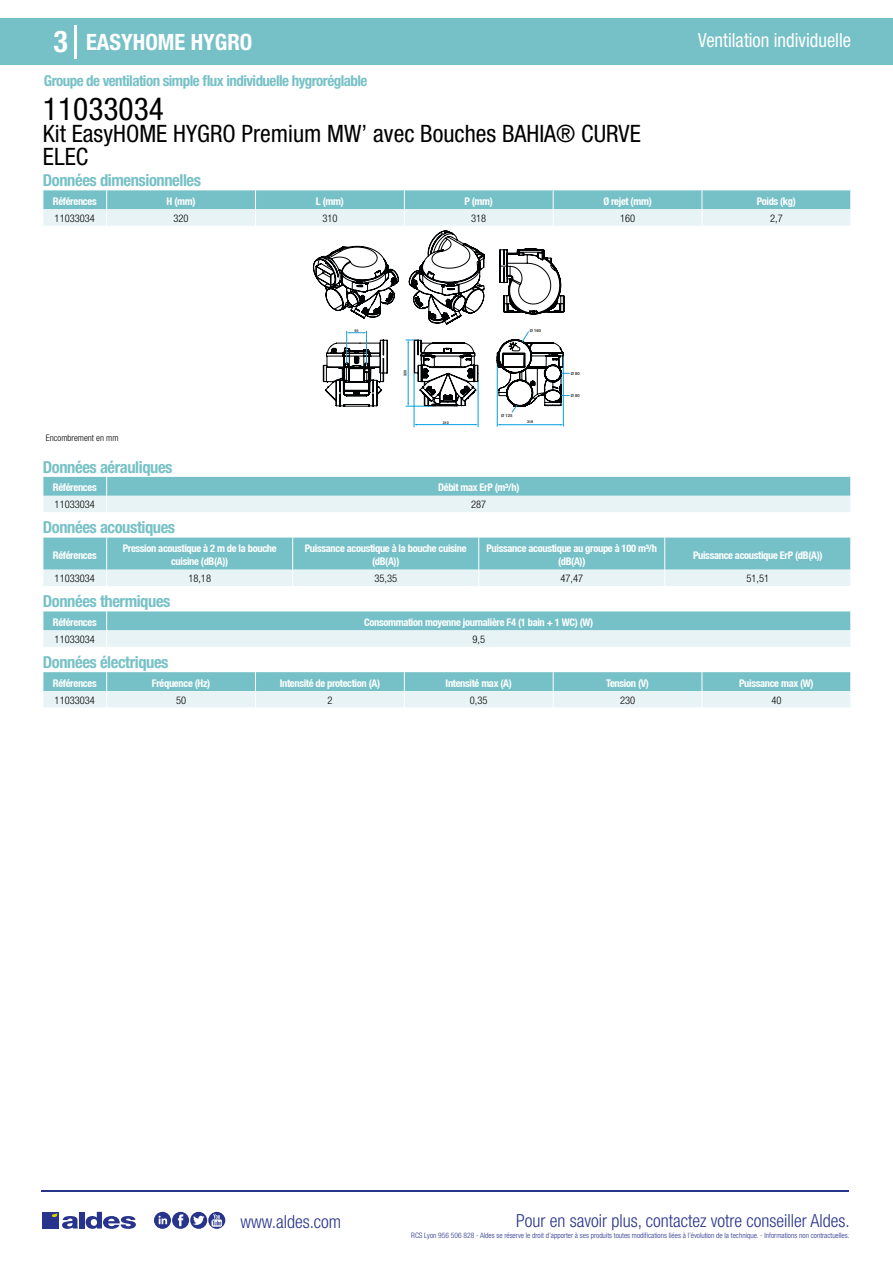
<style>
.page{position:relative;width:893px;height:1263px;background:#fff}
.page>*{position:absolute;margin:0;border:0;box-sizing:border-box;transform-origin:0 0}
.t1{font:condensed 31.5px "Helvetica Neue LT Std";color:#000}
.t2{font:700 condensed 30px "Helvetica Neue LT Std";color:#fff}
.t3{font:condensed 24px/22.5px "Helvetica Neue LT Std";color:#000}
.t4{font:700 condensed 22.5px "Helvetica Neue LT Std";color:#fff}
.t5{font:condensed 19.5px "Helvetica Neue LT Std";color:#fff;scale:.95 1}
.t6{font:300 condensed 18px "Helvetica Neue";color:#28348b}
.t7{font:700 condensed 16.5px "Helvetica Neue LT Std";letter-spacing:-.025em;color:#76c1c7}
.t8{font:700 condensed 15px "Helvetica Neue LT Std";letter-spacing:-.035em;color:#76c1c7}
.t9{font:700 condensed 10.5px/13.5px "Helvetica Neue";letter-spacing:-.03em;color:#fff;text-align:center}
.t10{font:300 condensed 10.5px "Helvetica Neue";color:#000}
.t11{font:300 condensed 9px "Helvetica Neue";color:#000}
.t12{font:300 condensed 7.5px "Helvetica Neue";color:#28348b}
.t13{font:500 4.2px "Helvetica Neue";color:#1e1e1c}
.t14{font:500 3.6px "Helvetica Neue";color:#000}
.t15{font:500 3.6px "Helvetica Neue";color:#1e1e1c}
</style>
<div class="page">
<div style="left:0;top:18px;width:893px;height:46px;background:#76c1c7"></div>
<hr style="left:74px;top:25px;width:2px;height:33px;background:#fff">
<hr style="left:41px;top:1190px;width:808px;height:1px;background:#28348b">
<svg style="left:154px;top:1212px;width:71px;height:17px"></svg>
<div style="left:42px;top:1212px;width:17px;height:16px;background:#28348b"></div>
<div style="left:79px;top:1212px;width:5px;height:16px;background:#28348b"></div>
<svg style="left:86px;top:1212px;width:50px;height:17px"></svg>
<svg style="left:52px;top:1213px;width:26px;height:16px"></svg>
<svg style="left:43px;top:190px;width:808px;height:36px;background:#add9dd"></svg>
<svg style="left:313px;top:192px;width:261px;height:346px"></svg>
<svg style="left:511px;top:405px;width:6px;height:8px"></svg>
<svg style="left:500px;top:248px;width:69px;height:132px"></svg>
<svg style="left:43px;top:477px;width:808px;height:36px;background:#add9dd"></svg>
<svg style="left:43px;top:538px;width:808px;height:48px;background:#9dd2d7"></svg>
<svg style="left:43px;top:611px;width:808px;height:36px;background:#add9dd"></svg>
<svg style="left:43px;top:672px;width:808px;height:36px;background:#add9dd"></svg>
<h2 class="t2" style="left:54px;top:24px;width:16px">3</h2>
<h3 class="t4" style="left:86px;top:28px;width:168px">EASYHOME HYGRO</h3>
<h3 class="t5" style="left:698px;top:29px;width:162px">Ventilation individuelle</h3>
<h3 class="t8" style="left:44px;top:71px;width:325px">Groupe de ventilation simple flux individuelle hygroréglable</h3>
<h1 class="t1" style="left:43px;top:91px;width:122px">11033034</h1>
<h3 class="t3" style="left:43px;top:123px;width:599px">Kit EasyHOME HYGRO Premium MW’ avec Bouches BAHIA® CURVE<br>ELEC</h3>
<h3 class="t7" style="left:43px;top:170px;width:160px">Données dimensionnelles</h3>
<p class="t9" style="left:53px;top:194px;width:45px">Références</p>
<p class="t9" style="left:167px;top:194px;width:30px">H (mm)</p>
<p class="t9" style="left:316px;top:194px;width:29px">L (mm)</p>
<p class="t9" style="left:464px;top:194px;width:30px">P (mm)</p>
<p class="t9" style="left:603px;top:194px;width:50px">Ø rejet (mm)</p>
<p class="t9" style="left:757px;top:194px;width:41px">Poids (kg)</p>
<p class="t10" style="left:55px;top:212px;width:42px">11033034</p>
<p class="t10" style="left:174px;top:212px;width:17px">320</p>
<p class="t10" style="left:322px;top:212px;width:17px">310</p>
<p class="t10" style="left:471px;top:212px;width:17px">318</p>
<p class="t10" style="left:620px;top:212px;width:17px">160</p>
<p class="t10" style="left:770px;top:212px;width:14px">2,7</p>
<p class="t15" style="left:354px;top:328px;width:6px">95</p>
<p class="t13" style="left:530px;top:328px;width:13px">Ø 160</p>
<p class="t14" style="left:403px;top:376px;width:8px;rotate:-90deg">320</p>
<p class="t13" style="left:501px;top:413px;width:13px">Ø 125</p>
<p class="t14" style="left:443px;top:420px;width:8px">310</p>
<p class="t14" style="left:527px;top:420px;width:8px">318</p>
<p class="t13" style="left:571px;top:371px;width:10px">Ø 80</p>
<p class="t13" style="left:571px;top:393px;width:10px">Ø 80</p>
<p class="t11" style="left:46px;top:433px;width:74px">Encombrement en mm</p>
<h3 class="t7" style="left:43px;top:457px;width:131px">Données aérauliques</h3>
<p class="t9" style="left:53px;top:481px;width:45px">Références</p>
<p class="t9" style="left:438px;top:481px;width:83px">Débit max ErP (m³/h)</p>
<p class="t10" style="left:55px;top:498px;width:42px">11033034</p>
<p class="t10" style="left:471px;top:498px;width:17px">287</p>
<h3 class="t7" style="left:43px;top:517px;width:134px">Données acoustiques</h3>
<p class="t9" style="left:53px;top:548px;width:45px">Références</p>
<p class="t9" style="left:123px;top:541px;width:156px">Pression acoustique à 2 m de la bouche cuisine (dB(A))</p>
<p class="t9" style="left:305px;top:541px;width:163px">Puissance acoustique à la bouche cuisine (dB(A))</p>
<p class="t9" style="left:486px;top:541px;width:172px">Puissance acoustique au groupe à 100 m³/h (dB(A))</p>
<p class="t9" style="left:693px;top:548px;width:131px">Puissance acoustique ErP (dB(A))</p>
<p class="t10" style="left:55px;top:572px;width:42px">11033034</p>
<p class="t10" style="left:188px;top:572px;width:24px">18,18</p>
<p class="t10" style="left:374px;top:572px;width:24px">35,35</p>
<p class="t10" style="left:560px;top:572px;width:24px">47,47</p>
<p class="t10" style="left:746px;top:572px;width:24px">51,51</p>
<h3 class="t7" style="left:43px;top:591px;width:129px">Données thermiques</h3>
<p class="t9" style="left:53px;top:615px;width:45px">Références</p>
<p class="t9" style="left:364px;top:615px;width:231px">Consommation moyenne journalière F4 (1 bain + 1 WC) (W)</p>
<p class="t10" style="left:55px;top:633px;width:42px">11033034</p>
<p class="t10" style="left:472px;top:633px;width:14px">9,5</p>
<h3 class="t7" style="left:43px;top:652px;width:127px">Données électriques</h3>
<p class="t9" style="left:53px;top:676px;width:45px">Références</p>
<p class="t9" style="left:152px;top:676px;width:60px">Fréquence (Hz)</p>
<p class="t9" style="left:280px;top:676px;width:102px">Intensité de protection (A)</p>
<p class="t9" style="left:446px;top:676px;width:68px">Intensité max (A)</p>
<p class="t9" style="left:606px;top:676px;width:44px">Tension (V)</p>
<p class="t9" style="left:739px;top:676px;width:76px">Puissance max (W)</p>
<p class="t10" style="left:55px;top:694px;width:42px">11033034</p>
<p class="t10" style="left:176px;top:694px;width:12px">50</p>
<p class="t10" style="left:327px;top:694px;width:7px">2</p>
<p class="t10" style="left:470px;top:694px;width:19px">0,35</p>
<p class="t10" style="left:620px;top:694px;width:17px">230</p>
<p class="t10" style="left:771px;top:694px;width:12px">40</p>
<h3 class="t6" style="left:240px;top:1211px;width:102px">www.aldes.com</h3>
<h3 class="t6" style="left:516px;top:1211px;width:335px">Pour en savoir plus, contactez votre conseiller Aldes.</h3>
<p class="t12" style="left:411px;top:1230px;width:440px">RCS Lyon 956 506 828 - Aldes se réserve le droit d’apporter à ses produits toutes modifications liées à l’évolution de la technique. - Informations non contractuelles.</p>
</div>
